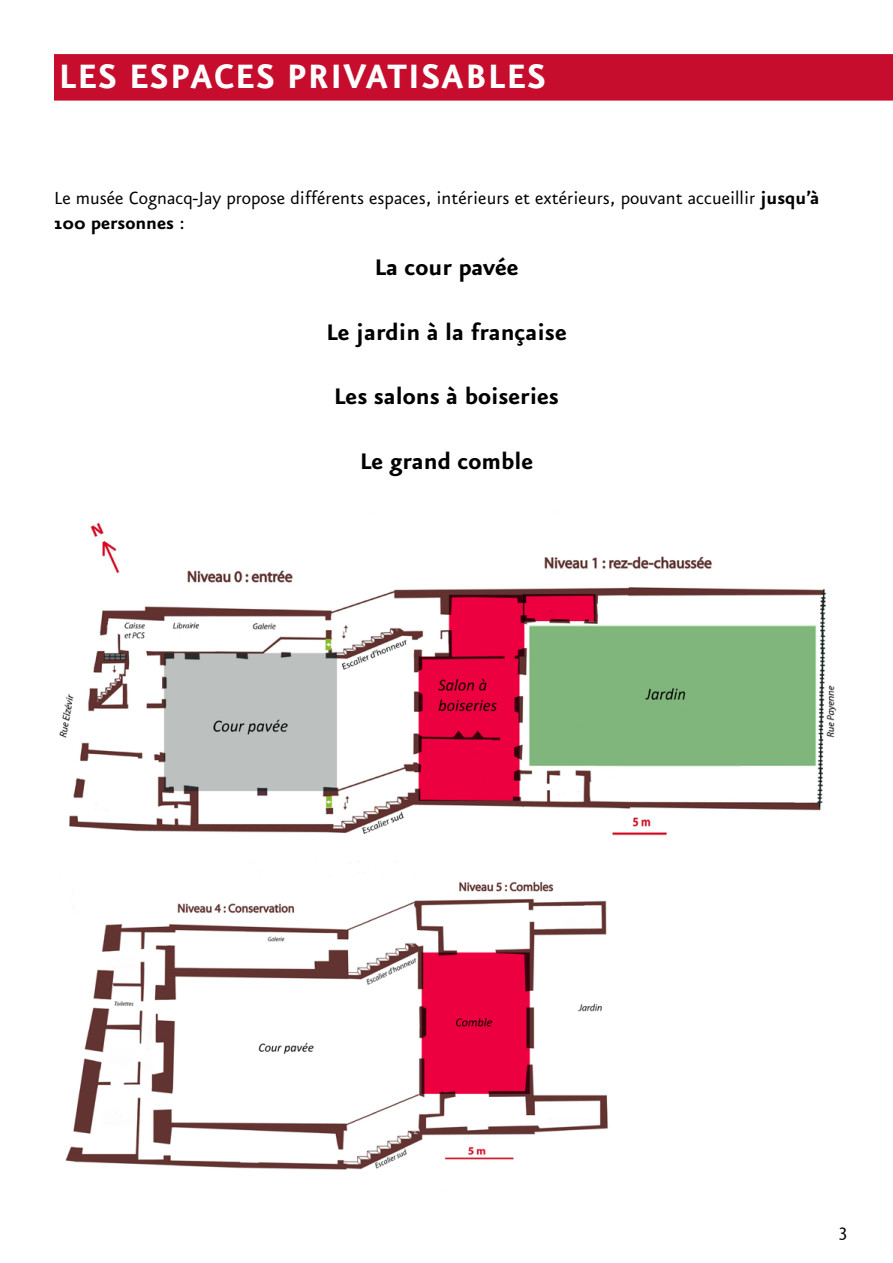
<style>
.page{position:relative;width:893px;height:1263px;background:#fff}
.page>*{position:absolute;margin:0;border:0;box-sizing:border-box;transform-origin:0 0}
.t1{font:700 40.5px "Eureka Sans Pro";letter-spacing:.03em;color:#fff}
.t2{font:700 27px "Eureka Sans Pro";color:#000}
.t3{font:21px/25.2px "Eureka Sans Pro";color:#000}
.s1{font-weight:700}
</style>
<div class="page">
<img style="left:59px;top:522px;width:778px;height:314px">
<img style="left:65px;top:861px;width:543px;height:309px">
<div style="left:54px;top:54px;width:839px;height:47px;background:#c70d2e"></div>
<h1 class="t1" style="left:58px;top:52px;width:489px">LES ESPACES PRIVATISABLES</h1>
<p class="t3" style="left:54px;top:185px;width:767px">Le musée Cognacq-Jay propose différents espaces, intérieurs et extérieurs, pouvant accueillir <span class="s1">jusqu’à<br>100 personnes</span> :</p>
<p class="t2" style="left:374px;top:251px;width:146px">La cour pavée</p>
<p class="t2" style="left:326px;top:315px;width:242px">Le jardin à la française</p>
<p class="t2" style="left:334px;top:380px;width:226px">Les salons à boiseries</p>
<p class="t2" style="left:360px;top:445px;width:175px">Le grand comble</p>
<p class="t3" style="left:839px;top:1217px;width:10px">3</p>
</div>
